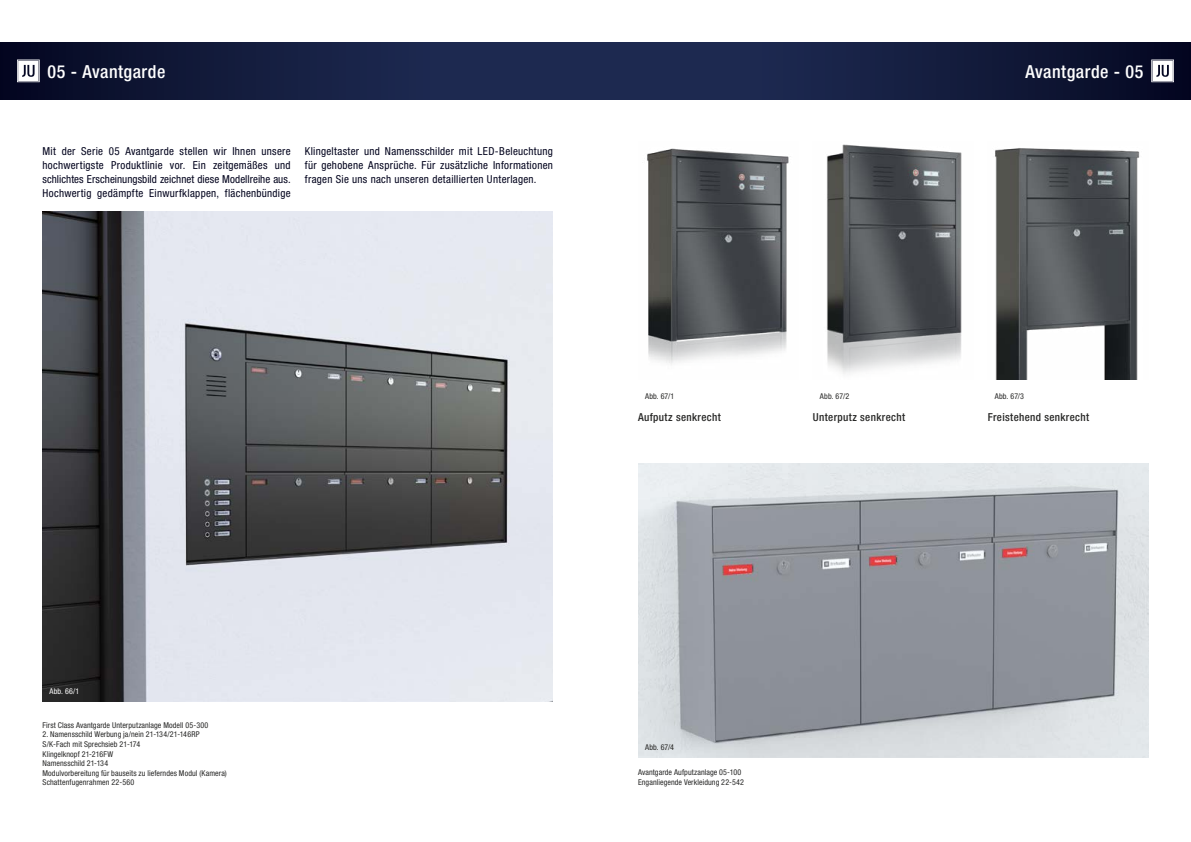
<style>
.page{position:relative;width:1191px;height:842px;background:#fff}
.page>*{position:absolute;margin:0;border:0;box-sizing:border-box;transform-origin:0 0}
.t1{font:500 condensed 18px "Helvetica Neue";letter-spacing:.025em;color:#fff}
.t2{font:condensed 11px/14px "Helvetica Neue";letter-spacing:.025em;color:#02031d;text-align:justify}
.t3{font:500 condensed 11px "Helvetica Neue";letter-spacing:.03em;color:#272726}
.t4{font:condensed 8px/9.6px "Helvetica Neue";letter-spacing:.01em;color:#272726}
.t5{font:condensed 8px "Helvetica Neue";color:#fff}
</style>
<div class="page">
<div style="left:595px;top:43px;width:596px;height:56px;background:linear-gradient(to right,#22305a,#080c27)"></div>
<div style="left:0;top:43px;width:595px;height:56px;background:linear-gradient(to right,#080c26,#22305a)"></div>
<svg style="left:1151px;top:60px;width:23px;height:22px"></svg>
<svg style="left:17px;top:60px;width:23px;height:22px"></svg>
<img style="left:43px;top:211px;width:510px;height:490px">
<img style="left:647px;top:148px;width:142px;height:217px">
<img style="left:826px;top:144px;width:136px;height:230px">
<img style="left:995px;top:148px;width:145px;height:231px">
<img style="left:638px;top:463px;width:510px;height:294px">
<h1 class="t1" style="left:47px;top:61px;width:119px">05 - Avantgarde</h1>
<h1 class="t1" style="left:1025px;top:61px;width:119px">Avantgarde - 05</h1>
<p class="t2" style="left:43px;top:144px;width:250px">Mit der Serie 05 Avantgarde stellen wir Ihnen unsere hochwertigste Produktlinie vor. Ein zeitgemäßes und schlichtes Erscheinungsbild zeichnet diese Modellreihe aus.<br>Hochwertig gedämpfte Einwurfklappen, flächenbündige</p>
<p class="t2" style="left:305px;top:144px;width:250px">Klingeltaster und Namensschilder mit LED-Beleuchtung für gehobene Ansprüche. Für zusätzliche Informationen fragen Sie uns nach unseren detaillierten Unterlagen.</p>
<p class="t4" style="left:645px;top:392px;width:31px">Abb. 67/1</p>
<p class="t4" style="left:820px;top:392px;width:31px">Abb. 67/2</p>
<p class="t4" style="left:994px;top:392px;width:31px">Abb. 67/3</p>
<p class="t3" style="left:638px;top:411px;width:84px">Aufputz senkrecht</p>
<p class="t3" style="left:813px;top:411px;width:94px">Unterputz senkrecht</p>
<p class="t3" style="left:987px;top:411px;width:103px">Freistehend senkrecht</p>
<p class="t5" style="left:50px;top:687px;width:31px">Abb. 66/1</p>
<p class="t4" style="left:43px;top:720px;width:167px">First Class Avantgarde Unterputzanlage Modell 05-300</p>
<p class="t4" style="left:43px;top:730px;width:186px">2. Namensschild Werbung ja/nein 21-134/21-146RP S/K-Fach mit Sprechsieb 21-174<br>Klingelknopf 21-216FW<br>Namensschild 21-134<br>Modulvorbereitung für bauseits zu lieferndes Modul (Kamera)<br>Schattenfugenrahmen 22-560</p>
<p class="t4" style="left:645px;top:742px;width:30px">Abb. 67/4</p>
<p class="t4" style="left:638px;top:767px;width:107px;line-height:10px">Avantgarde Aufputzanlage 05-100<br>Enganliegende Verkleidung 22-542</p>
</div>
